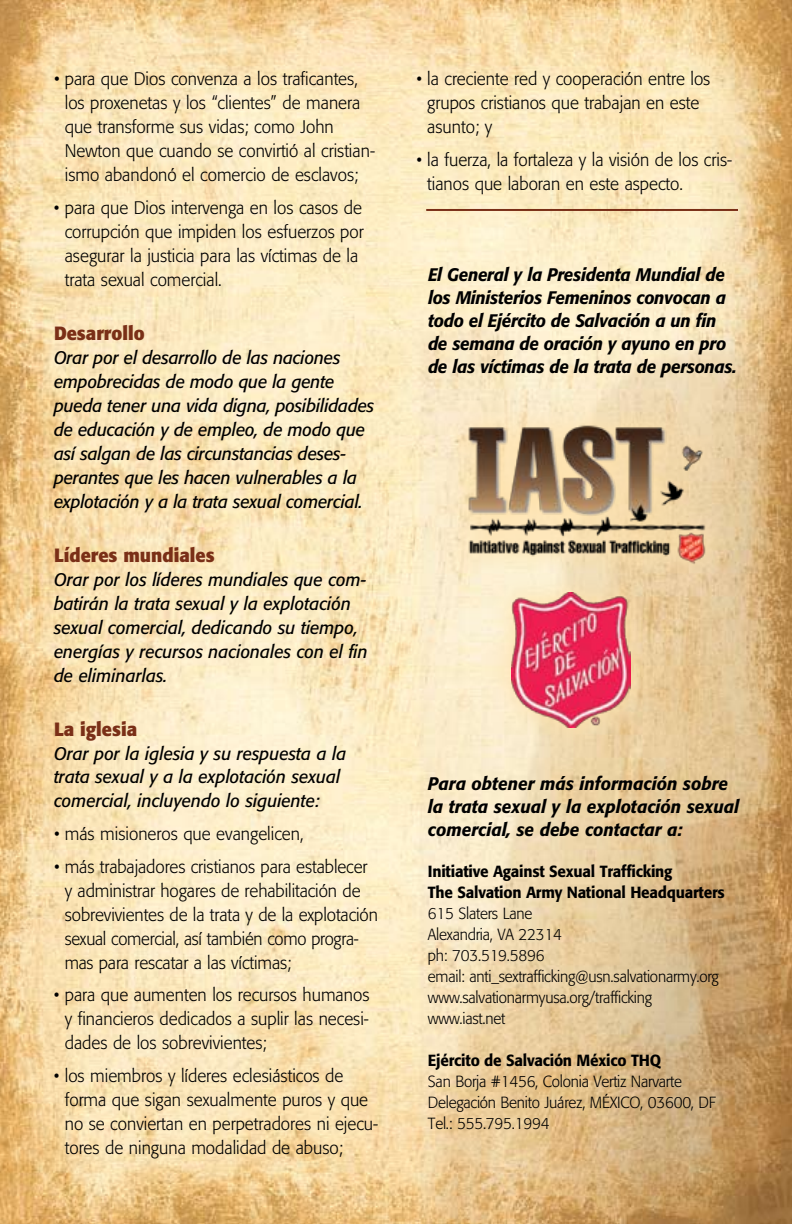
<style>
.page{position:relative;width:792px;height:1224px;background:#fff}
.page>*{position:absolute;margin:0;border:0;box-sizing:border-box;transform-origin:0 0}
.t1{font:700 19px "Formata";color:#7a2f17;scale:.95 1}
.t2{font:300 18px/24px "Formata";color:#000;scale:.95 1}
.t3{font:italic 18px/24px "Formata";color:#000;scale:.95 1}
.t4{font:italic 500 18px/23px "Formata";letter-spacing:-.015em;color:#000;scale:.94 1}
.t5{font:italic 500 18px/23px "Formata";letter-spacing:-.015em;color:#000;scale:.95 1}
.t6{font:300 16px/21px "Formata";letter-spacing:-.015em;color:#000;scale:.95 1}
.t7{font:500 16px/21px "Formata";letter-spacing:-.015em;color:#000;scale:.95 1}
</style>
<div class="page">
<img style="left:0;top:0;width:792px;height:1224px">
<hr style="left:426px;top:209px;width:312px;height:2px;background:#7a2f17">
<svg style="left:440px;top:397px;width:287px;height:187px;background:#f2ddb8"></svg>
<img style="left:451px;top:408px;width:267px;height:167px">
<svg style="left:482px;top:563px;width:173px;height:187px;background:#f3dfb8"></svg>
<img style="left:511px;top:593px;width:120px;height:135px">
<p class="t2" style="left:65px;top:67px;width:328px;text-indent:-11px">• para que Dios convenza a los traficantes, los proxenetas y los “clientes” de manera que transforme sus vidas; como John Newton que cuando se convirtió al cristian&shy;ismo abandonó el comercio de esclavos;</p>
<p class="t2" style="left:65px;top:196px;width:316px;text-indent:-11px">• para que Dios intervenga en los casos de corrupción que impiden los esfuerzos por asegurar la justicia para las víctimas de la trata sexual comercial.</p>
<p class="t1" style="left:54px;top:321px;width:97px">Desarrollo</p>
<p class="t3" style="left:54px;top:346px;width:339px">Orar por el desarrollo de las naciones empobrecidas de modo que la gente pueda tener una vida digna, posibilidades de educación y de empleo, de modo que así salgan de las circunstancias deses&shy;perantes que les hacen vulnerables a la explotación y a la trata sexual comercial.</p>
<p class="t1" style="left:54px;top:543px;width:171px">Líderes mundiales</p>
<p class="t3" style="left:54px;top:567px;width:332px">Orar por los líderes mundiales que com&shy;batirán la trata sexual y la explotación sexual comercial, dedicando su tiempo, energías y recursos nacionales con el fin de eliminarlas.</p>
<p class="t1" style="left:54px;top:717px;width:89px">La iglesia</p>
<p class="t3" style="left:54px;top:741px;width:309px">Orar por la iglesia y su respuesta a la trata sexual y a la explotación sexual comercial, incluyendo lo siguiente:</p>
<p class="t2" style="left:54px;top:822px;width:264px">• más misioneros que evangelicen,</p>
<p class="t2" style="left:65px;top:855px;width:331px;text-indent:-11px">• más trabajadores cristianos para establecer y administrar hogares de rehabilitación de sobrevivientes de la trata y de la explotación sexual comercial, así también como progra&shy;mas para rescatar a las víctimas;</p>
<p class="t2" style="left:65px;top:983px;width:322px;text-align:justify;text-indent:-11px">• para que aumenten los recursos humanos y financieros dedicados a suplir las necesi&shy;dades de los sobrevivientes;</p>
<p class="t2" style="left:65px;top:1064px;width:331px;text-indent:-11px">• los miembros y líderes eclesiásticos de forma que sigan sexualmente puros y que no se conviertan en perpetradores ni ejecu&shy;tores de ninguna modalidad de abuso;</p>
<p class="t2" style="left:427px;top:67px;width:300px;text-indent:-11px">• la creciente red y cooperación entre los grupos cristianos que trabajan en este asunto; y</p>
<p class="t2" style="left:427px;top:148px;width:322px;text-indent:-11px">• la fuerza, la fortaleza y la visión de los cris&shy;tianos que laboran en este aspecto.</p>
<p class="t4" style="left:428px;top:263px;width:330px">El General y la Presidenta Mundial de los Ministerios Femeninos convocan a todo el Ejército de Salvación a un fin de semana de oración y ayuno en pro de las víctimas de la trata de personas.</p>
<p class="t5" style="left:428px;top:772px;width:329px">Para obtener más información sobre la trata sexual y la explotación sexual comercial, se debe contactar a:</p>
<p class="t7" style="left:428px;top:861px;width:314px">Initiative Against Sexual Trafficking<br>The Salvation Army National Headquarters</p>
<p class="t6" style="left:428px;top:903px;width:308px">615 Slaters Lane<br>Alexandria, VA 22314<br>ph: 703.519.5896<br>email: anti_sextrafficking@usn.salvationarmy.org www.salvationarmyusa.org/trafficking www.iast.net</p>
<p class="t7" style="left:428px;top:1050px;width:247px">Ejército de Salvación México THQ</p>
<p class="t6" style="left:428px;top:1071px;width:304px">San Borja #1456, Colonia Vertiz Narvarte<br>Delegación Benito Juárez, MÉXICO, 03600, DF<br>Tel.: 555.795.1994</p>
</div>
